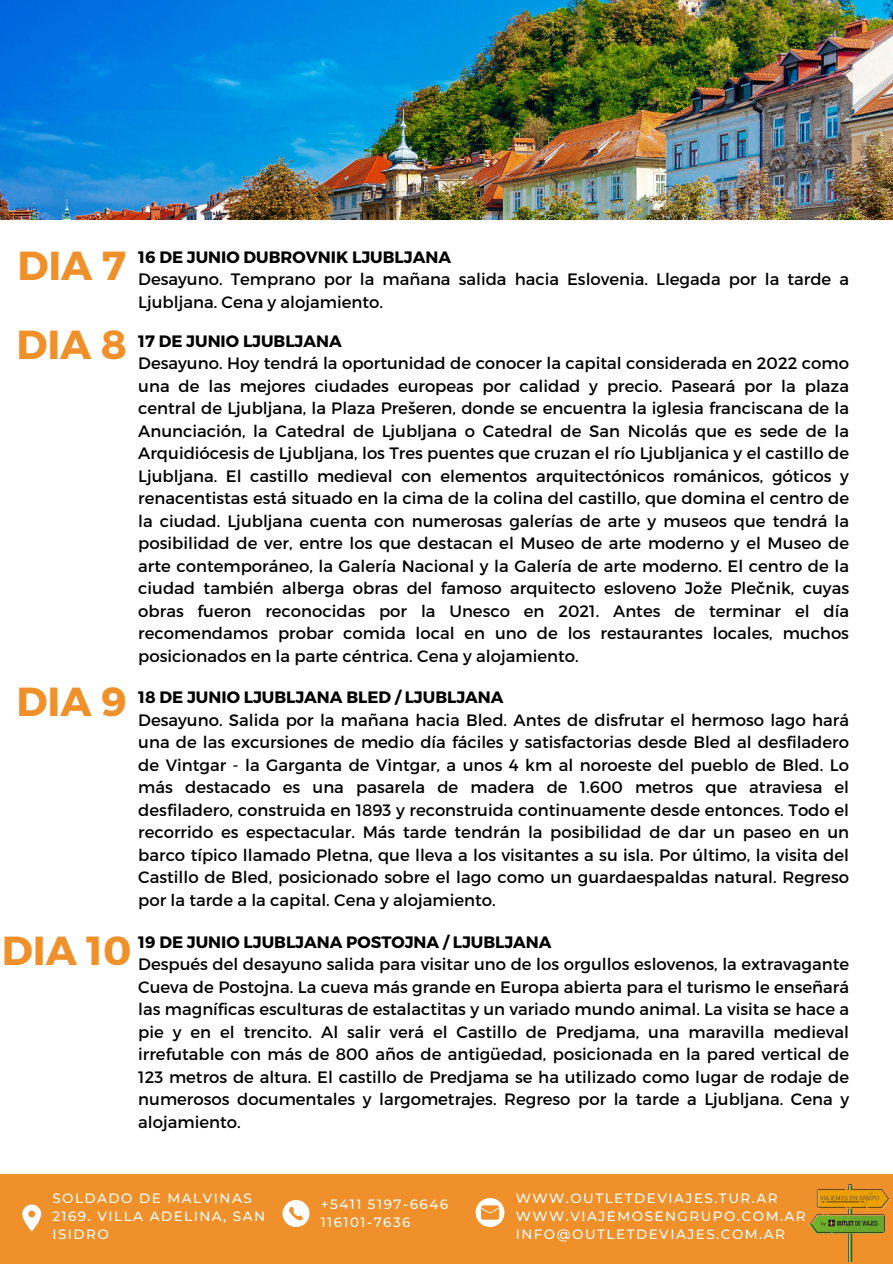
<style>
.page{position:relative;width:893px;height:1264px;background:#fff}
.page>*{position:absolute;margin:0;border:0;box-sizing:border-box;transform-origin:0 0}
.t1{font:700 40.5px "Montserrat";color:#ef902a}
.t2{font:16.5px/22.5px "Montserrat";color:#000}
.t3{font:500 13.5px/18px "Montserrat";letter-spacing:.11em;color:#fff}
.s1{font-weight:700}
</style>
<div class="page">
<img style="left:0;top:0;width:892px;height:219px">
<div style="left:0;top:1174px;width:892px;height:89px;background:#ef902a"></div>
<svg style="left:22px;top:1204px;width:19px;height:27px"></svg>
<svg style="left:475px;top:1198px;width:29px;height:28px"></svg>
<svg style="left:282px;top:1200px;width:27px;height:26px"></svg>
<img style="left:809px;top:1184px;width:81px;height:77px">
<p class="t1" style="left:17px;top:239px;width:110px">DIA 7</p>
<p class="t1" style="left:16px;top:318px;width:112px">DIA 8</p>
<p class="t1" style="left:17px;top:675px;width:112px">DIA 9</p>
<h2 class="t2" style="left:138px;top:245px;width:712px"><span class="s1">16 DE JUNIO DUBROVNIK LJUBLJANA<br></span>Desayuno. Temprano por la mañana salida hacia Eslovenia. Llegada por la tarde a<br>Ljubljana. Cena y alojamiento.</h2>
<p class="t2" style="left:138px;top:328px;width:712px"><span class="s1">17 DE JUNIO LJUBLJANA<br></span>Desayuno. Hoy tendrá la oportunidad de conocer la capital considerada en 2022 como una de las mejores ciudades europeas por calidad y precio. Paseará por la plaza central de Ljubljana, la Plaza Prešeren, donde se encuentra la iglesia franciscana de la Anunciación, la Catedral de Ljubljana o Catedral de San Nicolás que es sede de la Arquidiócesis de Ljubljana, los Tres puentes que cruzan el río Ljubljanica y el castillo de Ljubljana. El castillo medieval con elementos arquitectónicos románicos, góticos y renacentistas está situado en la cima de la colina del castillo, que domina el centro de la ciudad. Ljubljana cuenta con numerosas galerías de arte y museos que tendrá la posibilidad de ver, entre los que destacan el Museo de arte moderno y el Museo de arte contemporáneo, la Galería Nacional y la Galería de arte moderno. El centro de la ciudad también alberga obras del famoso arquitecto esloveno Jože Plečnik, cuyas obras fueron reconocidas por la Unesco en 2021. Antes de terminar el día recomendamos probar comida local en uno de los restaurantes locales, muchos posicionados en la parte céntrica. Cena y alojamiento.</p>
<p class="t2" style="left:138px;top:685px;width:712px"><span class="s1">18 DE JUNIO LJUBLJANA BLED / LJUBLJANA<br></span>Desayuno. Salida por la mañana hacia Bled. Antes de disfrutar el hermoso lago hará una de las excursiones de medio día fáciles y satisfactorias desde Bled al desfiladero de Vintgar - la Garganta de Vintgar, a unos 4 km al noroeste del pueblo de Bled. Lo más destacado es una pasarela de madera de 1.600 metros que atraviesa el desfiladero, construida en 1893 y reconstruida continuamente desde entonces. Todo el recorrido es espectacular. Más tarde tendrán la posibilidad de dar un paseo en un barco típico llamado Pletna, que lleva a los visitantes a su isla. Por último, la visita del Castillo de Bled, posicionado sobre el lago como un guardaespaldas natural. Regreso por la tarde a la capital. Cena y alojamiento.</p>
<p class="t1" style="left:2px;top:924px;width:131px">DIA 10</p>
<p class="t2" style="left:138px;top:929px;width:712px"><span class="s1">19 DE JUNIO LJUBLJANA POSTOJNA / LJUBLJANA<br></span>Después del desayuno salida para visitar uno de los orgullos eslovenos, la extravagante Cueva de Postojna. La cueva más grande en Europa abierta para el turismo le enseñará las magníficas esculturas de estalactitas y un variado mundo animal. La visita se hace a pie y en el trencito. Al salir verá el Castillo de Predjama, una maravilla medieval irrefutable con más de 800 años de antigüedad, posicionada en la pared vertical de 123 metros de altura. El castillo de Predjama se ha utilizado como lugar de rodaje de numerosos documentales y largometrajes. Regreso por la tarde a Ljubljana. Cena y alojamiento.</p>
<h1 class="t3" style="left:52px;top:1189px;width:214px">SOLDADO DE MALVINAS<br>2169. VILLA ADELINA, SAN<br>ISIDRO</h1>
<h1 class="t3" style="left:321px;top:1195px;width:129px">+5411 5197-6646</h1>
<h2 class="t3" style="left:321px;top:1213px;width:91px">116101-7636</h2>
<h1 class="t3" style="left:515px;top:1189px;width:263px">WWW.OUTLETDEVIAJES.TUR.AR</h1>
<h2 class="t3" style="left:515px;top:1207px;width:291px">WWW.VIAJEMOSENGRUPO.COM.AR</h2>
<h1 class="t3" style="left:515px;top:1225px;width:271px">INFO@OUTLETDEVIAJES.COM.AR</h1>
</div>
